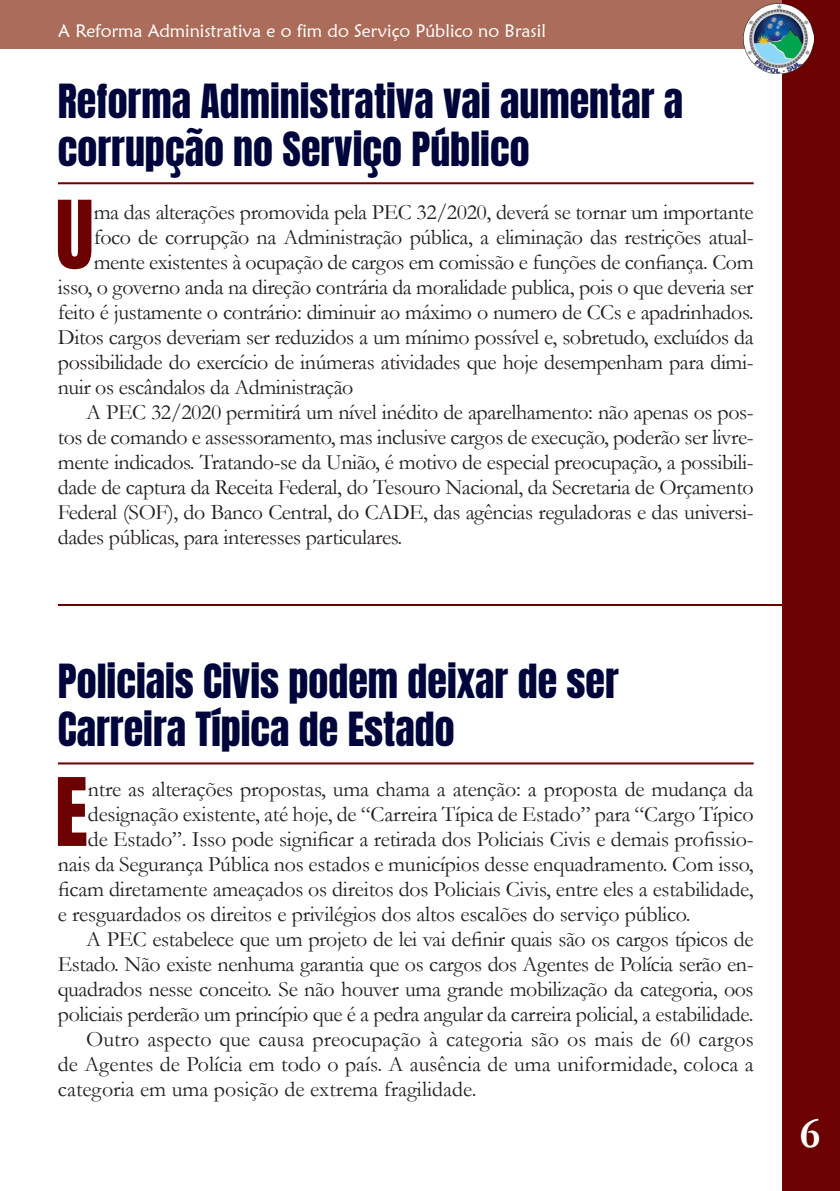
<style>
.page{position:relative;width:840px;height:1191px;background:#fff}
.page>*{position:absolute;margin:0;border:0;box-sizing:border-box;transform-origin:0 0}
.t1{font:80.2px "Anton";color:#6b0101}
.t2{font:700 44px "Garamond";color:#fff}
.t3{font:40px/48px "Anton";color:#00063b}
.t4{font:22px/25px "Garamond";letter-spacing:-.02em;color:#231f20;text-align:justify}
.t5{font:18px "Maiandra GD";color:#fff}
</style>
<div class="page">
<div style="left:0;top:0;width:789px;height:49px;background:#ab6c5a"></div>
<div style="left:781px;top:0;width:58px;height:1191px;background:#6b0101"></div>
<img style="left:743px;top:4px;width:70px;height:69px">
<hr style="left:58px;top:182px;width:695px;height:2px;background:#6b0101">
<hr style="left:58px;top:762px;width:695px;height:2px;background:#6b0101">
<hr style="left:58px;top:604px;width:736px;height:2px;background:#6b0101">
<p class="t5" style="left:58px;top:20px;width:489px">A Reforma Administrativa e o fim do Serviço Público no Brasil</p>
<p class="t3" style="left:58px;top:80px;width:626px">Reforma Administrativa vai aumentar a corrupção no Serviço Público</p>
<p class="t1" style="left:56px;top:194px;width:39px">U</p>
<p class="t4" style="left:94px;top:199px;width:661px">ma das alterações promovida pela PEC 32/2020, deverá se tornar um importante</p>
<p class="t4" style="left:94px;top:224px;width:661px">foco de corrupção na Administração pública, a eliminação das restrições atual-</p>
<p class="t4" style="left:94px;top:249px;width:661px">mente existentes à ocupação de cargos em comissão e funções de confiança. Com</p>
<p class="t4" style="left:58px;top:274px;width:696px">isso, o governo anda na direção contrária da moralidade publica, pois o que deveria ser</p>
<p class="t4" style="left:58px;top:299px;width:696px">feito é justamente o contrário: diminuir ao máximo o numero de CCs e apadrinhados.</p>
<p class="t4" style="left:58px;top:324px;width:696px">Ditos cargos deveriam ser reduzidos a um mínimo possível e, sobretudo, excluídos da</p>
<p class="t4" style="left:58px;top:349px;width:697px">possibilidade do exercício de inúmeras atividades que hoje desempenham para dimi-</p>
<p class="t4" style="left:58px;top:374px;width:297px">nuir os escândalos da Administração</p>
<p class="t4" style="left:58px;top:399px;width:697px;text-indent:28px">A PEC 32/2020 permitirá um nível inédito de aparelhamento: não apenas os pos&shy;tos de comando e assessoramento, mas inclusive cargos de execução, poderão ser livre&shy;mente indicados. Tratando-se da União, é motivo de especial preocupação, a possibili&shy;dade de captura da Receita Federal, do Tesouro Nacional, da Secretaria de Orçamento Federal (SOF), do Banco Central, do CADE, das agências reguladoras e das universi&shy;dades públicas, para interesses particulares.</p>
<p class="t3" style="left:58px;top:660px;width:562px">Policiais Civis podem deixar de ser<br>Carreira Típica de Estado</p>
<p class="t1" style="left:55px;top:771px;width:35px">E</p>
<p class="t4" style="left:88px;top:776px;width:666px">ntre as alterações propostas, uma chama a atenção: a proposta de mudança da</p>
<p class="t4" style="left:88px;top:801px;width:666px">designação existente, até hoje, de “Carreira Típica de Estado” para “Cargo Típico</p>
<p class="t4" style="left:88px;top:826px;width:667px">de Estado”. Isso pode significar a retirada dos Policiais Civis e demais profissio-</p>
<p class="t4" style="left:58px;top:851px;width:697px">nais da Segurança Pública nos estados e municípios desse enquadramento. Com isso,</p>
<p class="t4" style="left:58px;top:876px;width:696px">ficam diretamente ameaçados os direitos dos Policiais Civis, entre eles a estabilidade,</p>
<p class="t4" style="left:58px;top:901px;width:634px">e resguardados os direitos e privilégios dos altos escalões do serviço público.</p>
<p class="t4" style="left:58px;top:926px;width:697px;text-indent:28px">A PEC estabelece que um projeto de lei vai definir quais são os cargos típicos de Estado. Não existe nenhuma garantia que os cargos dos Agentes de Polícia serão en&shy;quadrados nesse conceito. Se não houver uma grande mobilização da categoria, oos policiais perderão um princípio que é a pedra angular da carreira policial, a estabilidade.</p>
<p class="t4" style="left:58px;top:1026px;width:697px;text-indent:28px">Outro aspecto que causa preocupação à categoria são os mais de 60 cargos de Agentes de Polícia em todo o país. A ausência de uma uniformidade, coloca a categoria em uma posição de extrema fragilidade.</p>
<h2 class="t2" style="left:799px;top:1103px;width:22px">6</h2>
</div>
